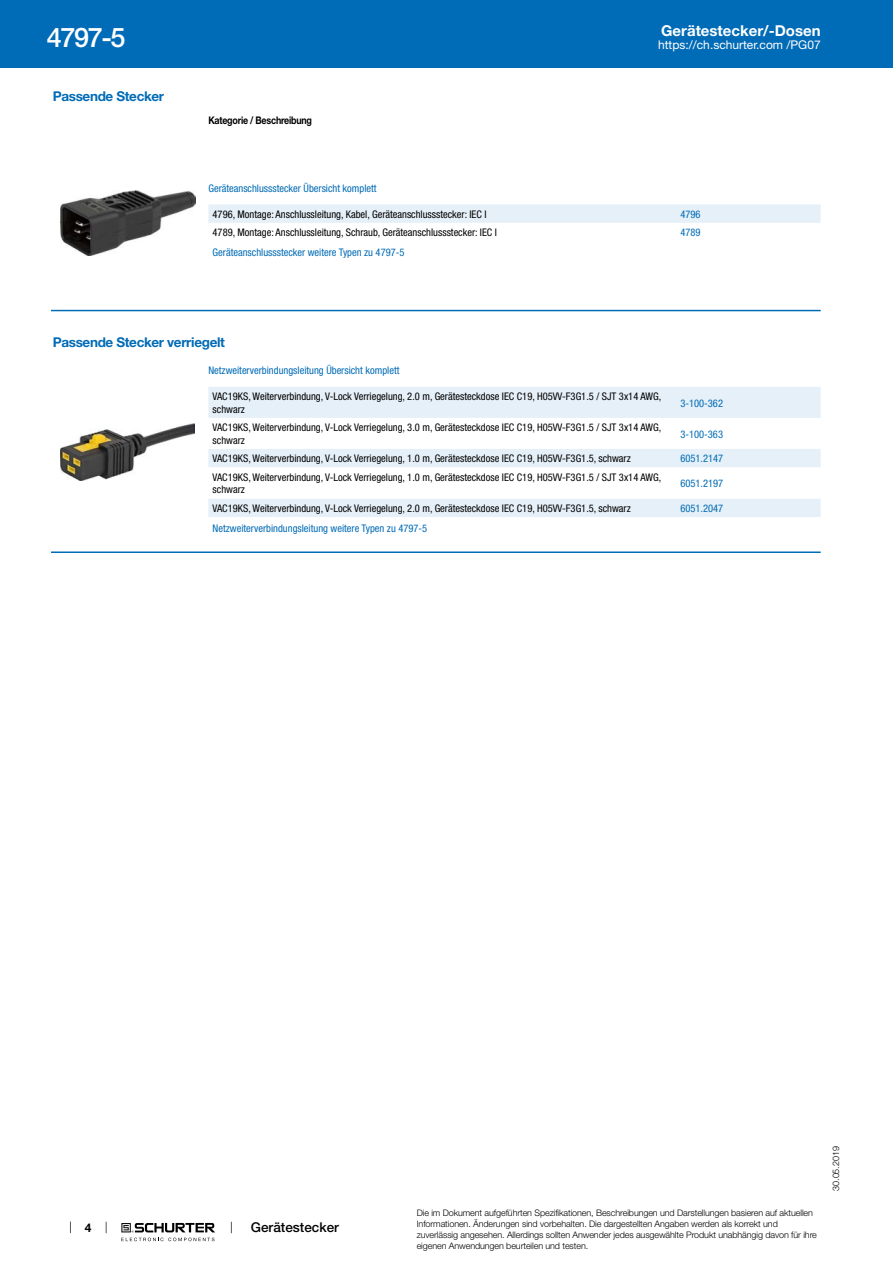
<style>
.page{position:relative;width:893px;height:1263px;background:#fff}
.page>*{position:absolute;margin:0;border:0;box-sizing:border-box;transform-origin:0 0}
.t1{font:500 27px "Helvetica Neue LT";color:#fff}
.t2{font:700 15px "Helvetica Neue LT";color:#fff}
.t3{font:700 13.5px "Helvetica Neue LT";letter-spacing:-.025em;color:#006bb6}
.t4{font:500 13.5px "Helvetica Neue LT";color:#000}
.t5{font:12px "Helvetica Neue LT";color:#fff}
.t6{font:700 12px "Helvetica Neue LT";color:#000}
.t7{font:condensed 10.5px/12.6px "Helvetica Neue LT";color:#000}
.t8{font:condensed 10.5px "Helvetica Neue LT";color:#006bb6}
.t9{font:700 10.5px "Helvetica Neue LT";letter-spacing:-.025em;color:#000;scale:.85 1}
.t10{font:300 9px/10.8px "Helvetica Neue LT";letter-spacing:-.01em;color:#000}
</style>
<div class="page">
<svg style="left:70px;top:1221px;width:1px;height:12px"></svg>
<svg style="left:121px;top:1223px;width:94px;height:18px"></svg>
<div style="left:0;top:0;width:893px;height:68px;background:#006bb6"></div>
<img style="left:60px;top:190px;width:135px;height:65px">
<div style="left:208px;top:204px;width:613px;height:19px;background:#e6f0f8"></div>
<hr style="left:51px;top:310px;width:770px;height:1px;background:#006bb6">
<img style="left:61px;top:423px;width:133px;height:58px">
<div style="left:208px;top:387px;width:613px;height:31px;background:#e6f0f8"></div>
<svg style="left:208px;top:449px;width:613px;height:68px;fill:#e6f0f8"></svg>
<hr style="left:51px;top:551px;width:770px;height:2px;background:#006bb6">
<h1 class="t1" style="left:47px;top:21px;width:80px">4797-5</h1>
<p class="t3" style="left:53px;top:88px;width:113px">Passende Stecker</p>
<h2 class="t2" style="left:661px;top:21px;width:161px">Gerätestecker/-Dosen</h2>
<p class="t9" style="left:208px;top:114px;width:123px">Kategorie / Beschreibung</p>
<p class="t5" style="left:658px;top:38px;width:164px">https://ch.schurter.com /PG07</p>
<p class="t8" style="left:208px;top:182px;width:170px">Geräteanschlussstecker Übersicht komplett</p>
<p class="t7" style="left:213px;top:208px;width:275px">4796, Montage: Anschlussleitung, Kabel, Geräteanschlussstecker: IEC I</p>
<p class="t8" style="left:680px;top:208px;width:22px">4796</p>
<p class="t7" style="left:213px;top:226px;width:286px">4789, Montage: Anschlussleitung, Schraub, Geräteanschlussstecker: IEC I</p>
<p class="t8" style="left:680px;top:226px;width:22px">4789</p>
<p class="t8" style="left:213px;top:246px;width:193px">Geräteanschlussstecker weitere Typen zu 4797-5</p>
<p class="t3" style="left:53px;top:334px;width:174px">Passende Stecker verriegelt</p>
<p class="t8" style="left:208px;top:364px;width:193px">Netzweiterverbindungsleitung Übersicht komplett</p>
<p class="t7" style="left:213px;top:390px;width:450px">VAC19KS, Weiterverbindung, V-Lock Verriegelung, 2.0 m, Gerätesteckdose IEC C19, H05VV-F3G1.5 / SJT 3x14 AWG, schwarz</p>
<p class="t8" style="left:680px;top:397px;width:44px">3-100-362</p>
<p class="t7" style="left:213px;top:421px;width:450px">VAC19KS, Weiterverbindung, V-Lock Verriegelung, 3.0 m, Gerätesteckdose IEC C19, H05VV-F3G1.5 / SJT 3x14 AWG, schwarz</p>
<p class="t8" style="left:680px;top:428px;width:44px">3-100-363</p>
<p class="t7" style="left:213px;top:452px;width:420px">VAC19KS, Weiterverbindung, V-Lock Verriegelung, 1.0 m, Gerätesteckdose IEC C19, H05VV-F3G1.5, schwarz</p>
<p class="t8" style="left:680px;top:453px;width:44px">6051.2147</p>
<p class="t7" style="left:213px;top:471px;width:450px">VAC19KS, Weiterverbindung, V-Lock Verriegelung, 1.0 m, Gerätesteckdose IEC C19, H05VV-F3G1.5 / SJT 3x14 AWG, schwarz</p>
<p class="t8" style="left:680px;top:477px;width:44px">6051.2197</p>
<p class="t7" style="left:213px;top:502px;width:420px">VAC19KS, Weiterverbindung, V-Lock Verriegelung, 2.0 m, Gerätesteckdose IEC C19, H05VV-F3G1.5, schwarz</p>
<p class="t8" style="left:680px;top:502px;width:44px">6051.2047</p>
<p class="t8" style="left:213px;top:522px;width:216px">Netzweiterverbindungsleitung weitere Typen zu 4797-5</p>
<p class="t6" style="left:85px;top:1220px;width:8px">4</p>
<p class="t4" style="left:251px;top:1219px;width:90px">Gerätestecker</p>
<p class="t10" style="left:417px;top:1207px;width:402px">Die im Dokument aufgeführten Spezifikationen, Beschreibungen und Darstellungen basieren auf aktuellen Informationen. Änderungen sind vorbehalten. Die dargestellten Angaben werden als korrekt und zuverlässig angesehen. Allerdings sollten Anwender jedes ausgewählte Produkt unabhängig davon für ihre eigenen Anwendungen beurteilen und testen.</p>
<p class="t10" style="left:830px;top:1191px;width:46px;rotate:-90deg">30.05.2019</p>
</div>
